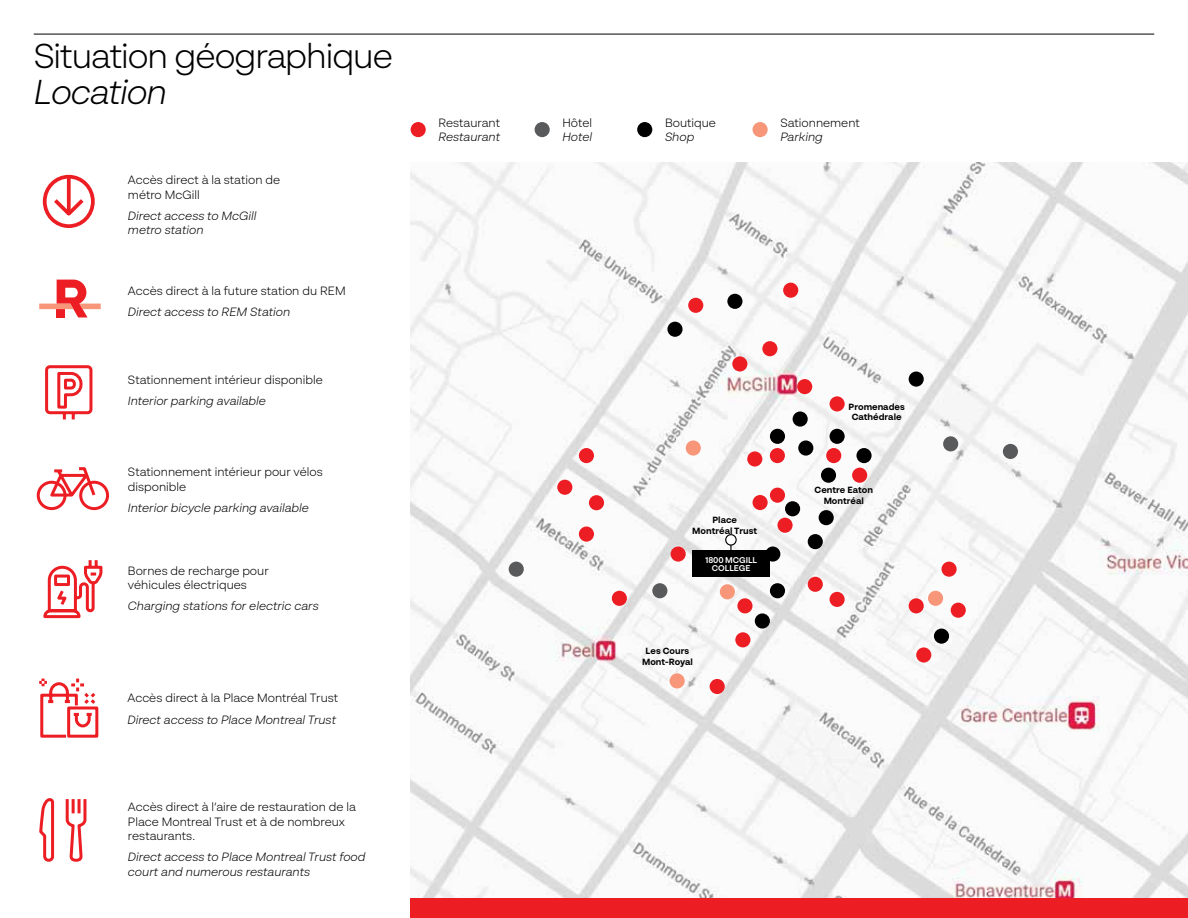
<style>
.page{position:relative;width:1188px;height:918px;background:#fff}
.page>*{position:absolute;margin:0;border:0;box-sizing:border-box;transform-origin:0 0}
.t1{font:300 34.5px "BR Sonoma";letter-spacing:-.03em;color:#000}
.t2{font:italic 300 34.5px "BR Sonoma";letter-spacing:-.03em;color:#000}
.t3{font:300 12px/14.4px "BR Sonoma";color:#000}
.t4{font:italic 300 12px/14.4px "BR Sonoma";color:#000}
.t5{font:700 9px/10.8px "BR Sonoma";color:#000;text-align:center}
.t6{font:600 8.4px/8.2px "BR Sonoma";letter-spacing:-.005em;color:#fff;text-align:center}
</style>
<div class="page">
<img style="left:411px;top:162px;width:777px;height:736px">
<hr style="left:34px;top:34px;width:1120px;height:1px;background:#000">
<div style="left:411px;top:898px;width:777px;height:20px;background:#ed1d24"></div>
<div style="left:43px;top:175px;width:52px;height:53px;border:4px solid #ed1d24;border-radius:50%"></div>
<svg style="left:67px;top:176px;width:4px;height:19px"></svg>
<svg style="left:50px;top:195px;width:38px;height:24px"></svg>
<svg style="left:45px;top:365px;width:48px;height:55px"></svg>
<svg style="left:39px;top:798px;width:48px;height:64px"></svg>
<div style="left:535px;top:122px;width:15px;height:15px;background:#595a5c;border-radius:50%"></div>
<div style="left:652px;top:583px;width:15px;height:15px;background:#595a5c;border-radius:50%"></div>
<div style="left:509px;top:562px;width:15px;height:15px;background:#595a5c;border-radius:50%"></div>
<div style="left:1003px;top:444px;width:15px;height:15px;background:#595a5c;border-radius:50%"></div>
<div style="left:943px;top:436px;width:15px;height:15px;background:#595a5c;border-radius:50%"></div>
<div style="left:637px;top:122px;width:15px;height:15px;background:#000;border-radius:50%"></div>
<div style="left:793px;top:411px;width:15px;height:16px;background:#000;border-radius:50%"></div>
<div style="left:830px;top:429px;width:15px;height:15px;background:#000;border-radius:50%"></div>
<div style="left:821px;top:468px;width:15px;height:15px;background:#000;border-radius:50%"></div>
<div style="left:798px;top:440px;width:15px;height:16px;background:#000;border-radius:50%"></div>
<div style="left:770px;top:429px;width:15px;height:15px;background:#000;border-radius:50%"></div>
<div style="left:856px;top:448px;width:16px;height:15px;background:#000;border-radius:50%"></div>
<div style="left:909px;top:372px;width:15px;height:15px;background:#000;border-radius:50%"></div>
<div style="left:819px;top:510px;width:15px;height:15px;background:#000;border-radius:50%"></div>
<div style="left:667px;top:322px;width:16px;height:15px;background:#000;border-radius:50%"></div>
<div style="left:727px;top:294px;width:15px;height:15px;background:#000;border-radius:50%"></div>
<div style="left:765px;top:546px;width:15px;height:16px;background:#000;border-radius:50%"></div>
<div style="left:808px;top:534px;width:15px;height:15px;background:#000;border-radius:50%"></div>
<div style="left:934px;top:629px;width:15px;height:15px;background:#000;border-radius:50%"></div>
<div style="left:755px;top:613px;width:15px;height:16px;background:#000;border-radius:50%"></div>
<div style="left:770px;top:583px;width:15px;height:15px;background:#000;border-radius:50%"></div>
<div style="left:785px;top:501px;width:15px;height:15px;background:#000;border-radius:50%"></div>
<div style="left:411px;top:122px;width:15px;height:15px;background:#ed1d24;border-radius:50%"></div>
<div style="left:753px;top:495px;width:15px;height:15px;background:#ed1d24;border-radius:50%"></div>
<div style="left:777px;top:518px;width:16px;height:15px;background:#ed1d24;border-radius:50%"></div>
<div style="left:770px;top:488px;width:15px;height:15px;background:#ed1d24;border-radius:50%"></div>
<div style="left:747px;top:451px;width:15px;height:16px;background:#ed1d24;border-radius:50%"></div>
<div style="left:770px;top:448px;width:15px;height:15px;background:#ed1d24;border-radius:50%"></div>
<div style="left:852px;top:468px;width:15px;height:15px;background:#ed1d24;border-radius:50%"></div>
<div style="left:826px;top:448px;width:15px;height:15px;background:#ed1d24;border-radius:50%"></div>
<div style="left:797px;top:379px;width:15px;height:15px;background:#ed1d24;border-radius:50%"></div>
<div style="left:830px;top:396px;width:15px;height:15px;background:#ed1d24;border-radius:50%"></div>
<div style="left:732px;top:356px;width:15px;height:16px;background:#ed1d24;border-radius:50%"></div>
<div style="left:762px;top:341px;width:15px;height:15px;background:#ed1d24;border-radius:50%"></div>
<div style="left:783px;top:283px;width:15px;height:15px;background:#ed1d24;border-radius:50%"></div>
<div style="left:688px;top:298px;width:15px;height:15px;background:#ed1d24;border-radius:50%"></div>
<div style="left:808px;top:577px;width:15px;height:15px;background:#ed1d24;border-radius:50%"></div>
<div style="left:735px;top:632px;width:15px;height:15px;background:#ed1d24;border-radius:50%"></div>
<div style="left:710px;top:679px;width:15px;height:15px;background:#ed1d24;border-radius:50%"></div>
<div style="left:612px;top:591px;width:15px;height:15px;background:#ed1d24;border-radius:50%"></div>
<div style="left:579px;top:527px;width:15px;height:15px;background:#ed1d24;border-radius:50%"></div>
<div style="left:589px;top:495px;width:15px;height:15px;background:#ed1d24;border-radius:50%"></div>
<div style="left:557px;top:480px;width:15px;height:15px;background:#ed1d24;border-radius:50%"></div>
<div style="left:579px;top:448px;width:15px;height:15px;background:#ed1d24;border-radius:50%"></div>
<div style="left:830px;top:592px;width:15px;height:15px;background:#ed1d24;border-radius:50%"></div>
<div style="left:671px;top:546px;width:15px;height:16px;background:#ed1d24;border-radius:50%"></div>
<div style="left:942px;top:562px;width:15px;height:15px;background:#ed1d24;border-radius:50%"></div>
<div style="left:909px;top:598px;width:15px;height:15px;background:#ed1d24;border-radius:50%"></div>
<div style="left:951px;top:603px;width:15px;height:15px;background:#ed1d24;border-radius:50%"></div>
<div style="left:916px;top:647px;width:15px;height:16px;background:#ed1d24;border-radius:50%"></div>
<div style="left:737px;top:598px;width:16px;height:15px;background:#ed1d24;border-radius:50%"></div>
<div style="left:753px;top:122px;width:15px;height:15px;background:#f79679;border-radius:50%"></div>
<div style="left:686px;top:440px;width:15px;height:16px;background:#f79679;border-radius:50%"></div>
<div style="left:928px;top:591px;width:15px;height:15px;background:#f79679;border-radius:50%"></div>
<div style="left:720px;top:584px;width:15px;height:15px;background:#f79679;border-radius:50%"></div>
<div style="left:670px;top:673px;width:15px;height:15px;background:#f79679;border-radius:50%"></div>
<svg style="left:39px;top:678px;width:60px;height:60px"></svg>
<svg style="left:36px;top:467px;width:73px;height:44px"></svg>
<svg style="left:39px;top:280px;width:62px;height:37px"></svg>
<svg style="left:43px;top:560px;width:60px;height:59px"></svg>
<hr style="left:730px;top:540px;width:2px;height:24px;background:#000">
<svg style="left:726px;top:535px;width:10px;height:10px"></svg>
<div style="left:725px;top:534px;width:12px;height:12px;border:1px solid #000;border-radius:50%"></div>
<div style="left:693px;top:550px;width:77px;height:27px;background:#000"></div>
<h1 class="t1" style="left:34px;top:35px;width:361px">Situation géographique</h1>
<h1 class="t2" style="left:34px;top:71px;width:135px">Location</h1>
<p class="t3" style="left:128px;top:172px;width:154px">Accès direct à la station de métro McGill</p>
<p class="t4" style="left:128px;top:208px;width:130px">Direct access to McGill metro station</p>
<p class="t3" style="left:128px;top:283px;width:219px">Accès direct à la future station du REM</p>
<p class="t4" style="left:128px;top:305px;width:164px">Direct access to REM Station</p>
<p class="t3" style="left:128px;top:373px;width:196px">Stationnement intérieur disponible</p>
<p class="t4" style="left:128px;top:394px;width:140px">Interior parking available</p>
<p class="t3" style="left:128px;top:465px;width:196px">Stationnement intérieur pour vélos disponible</p>
<p class="t4" style="left:128px;top:500px;width:183px">Interior bicycle parking available</p>
<p class="t3" style="left:128px;top:563px;width:142px">Bornes de recharge pour véhicules électriques</p>
<p class="t4" style="left:128px;top:599px;width:192px">Charging stations for electric cars</p>
<p class="t3" style="left:127px;top:691px;width:212px">Accès direct à la Place Montréal Trust</p>
<p class="t4" style="left:127px;top:712px;width:210px">Direct access to Place Montreal Trust</p>
<p class="t3" style="left:128px;top:800px;width:230px">Accès direct à l’aire de restauration de la<br>Place Montreal Trust et à de nombreux restaurants.</p>
<p class="t4" style="left:128px;top:850px;width:239px">Direct access to Place Montreal Trust food court and numerous restaurants</p>
<p class="t3" style="left:438px;top:115px;width:63px">Restaurant</p>
<p class="t4" style="left:438px;top:130px;width:63px">Restaurant</p>
<p class="t3" style="left:562px;top:115px;width:31px">Hôtel</p>
<p class="t4" style="left:562px;top:130px;width:31px">Hotel</p>
<p class="t3" style="left:665px;top:115px;width:52px">Boutique</p>
<p class="t4" style="left:665px;top:130px;width:31px">Shop</p>
<p class="t3" style="left:780px;top:115px;width:81px">Sationnement</p>
<p class="t4" style="left:780px;top:130px;width:44px">Parking</p>
<p class="t5" style="left:692px;top:515px;width:66px">Place<br>Montréal Trust</p>
<p class="t6" style="left:705px;top:556px;width:54px">1800 MCGILL<br>COLLEGE</p>
<p class="t5" style="left:642px;top:646px;width:52px">Les Cours<br>Mont-Royal</p>
<p class="t5" style="left:849px;top:401px;width:58px">Promenades<br>Cathédrale</p>
<p class="t5" style="left:815px;top:484px;width:60px">Centre Eaton<br>Montréal</p>
</div>
